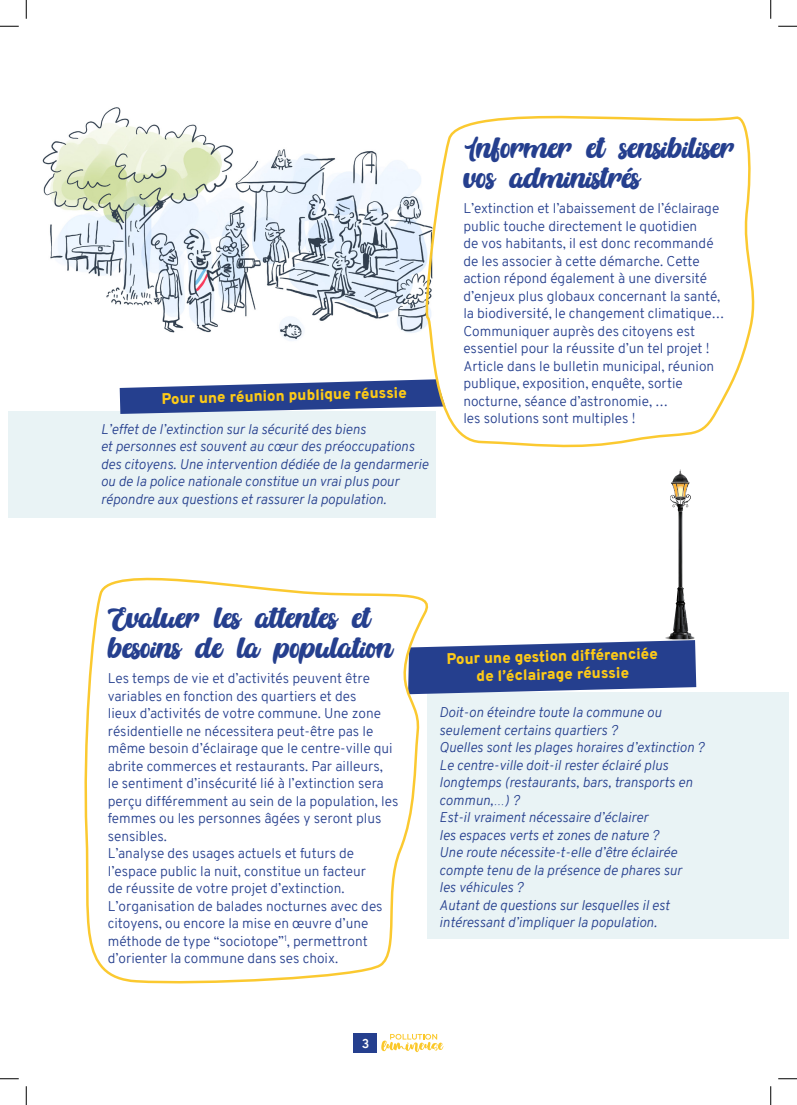
<style>
.page{position:relative;width:797px;height:1105px;background:#fff}
.page>*{position:absolute;margin:0;border:0;box-sizing:border-box;transform-origin:0 0}
.t1{font:30px/30px "Anhattan";color:#253f8e}
.t2{font:900 15px/18.1px "Overpass";color:#fdca17;text-align:center}
.t3{font:300 13.75px/17.5px "Overpass";color:#253f8e}
.t4{font:italic 300 13.75px/17.5px "Overpass";color:#253f8e}
.t5{font:700 12.5px "Overpass";color:#fff}
</style>
<div class="page">
<svg style="left:381px;top:1034px;width:62px;height:18px"></svg>
<div style="left:353px;top:1033px;width:24px;height:20px;background:#253f8e"></div>
<div style="left:427px;top:692px;width:361px;height:247px;background:#e9f3f5"></div>
<svg style="left:429px;top:640px;width:267px;height:54px;background:#40579c"></svg>
<svg style="left:84px;top:577px;width:345px;height:407px"></svg>
<img style="left:42px;top:107px;width:382px;height:234px">
<div style="left:9px;top:411px;width:427px;height:106px;background:#e9f3f5"></div>
<svg style="left:120px;top:379px;width:304px;height:35px"></svg>
<svg style="left:424px;top:115px;width:331px;height:333px"></svg>
<img style="left:672px;top:474px;width:16px;height:7px">
<svg style="left:671px;top:481px;width:18px;height:26px"></svg>
<svg style="left:674px;top:607px;width:11px;height:21px"></svg>
<img style="left:678px;top:511px;width:4px;height:76px">
<img style="left:670px;top:494px;width:20px;height:12px">
<svg style="left:0;top:25px;width:19px;height:2px"></svg>
<svg style="left:778px;top:25px;width:19px;height:2px"></svg>
<svg style="left:0;top:1078px;width:19px;height:1px"></svg>
<svg style="left:778px;top:1078px;width:19px;height:1px"></svg>
<svg style="left:25px;top:0;width:2px;height:19px"></svg>
<svg style="left:25px;top:1086px;width:2px;height:19px"></svg>
<svg style="left:770px;top:0;width:1px;height:19px"></svg>
<svg style="left:770px;top:1086px;width:1px;height:19px"></svg>
<p class="t2" style="left:161px;top:388px;width:247px;rotate:-1deg">Pour une réunion publique réussie</p>
<p class="t4" style="left:101px;top:420px;width:329px">L’effet de l’extinction sur la sécurité des biens<br>et personnes est souvent au cœur des préoccupations des citoyens. Une intervention dédiée de la gendarmerie ou de la police nationale constitue un vrai plus pour répondre aux questions et rassurer la population.</p>
<h1 class="t1" style="left:463px;top:133px;width:272px">Informer et sensibiliser vos administrés</h1>
<p class="t3" style="left:463px;top:200px;width:263px">L’extinction et l’abaissement de l’éclairage public touche directement le quotidien<br>de vos habitants, il est donc recommandé de les associer à cette démarche. Cette action répond également à une diversité d’enjeux plus globaux concernant la santé, la biodiversité, le changement climatique… Communiquer auprès des citoyens est essentiel pour la réussite d’un tel projet !<br>Article dans le bulletin municipal, réunion publique, exposition, enquête, sortie nocturne, séance d’astronomie, …<br>les solutions sont multiples !</p>
<h1 class="t1" style="left:108px;top:603px;width:288px">Evaluer les attentes et besoins de la population</h1>
<p class="t3" style="left:108px;top:670px;width:292px">Les temps de vie et d’activités peuvent être variables en fonction des quartiers et des<br>lieux d’activités de votre commune. Une zone résidentielle ne nécessitera peut-être pas le même besoin d’éclairage que le centre-ville qui abrite commerces et restaurants. Par ailleurs,<br>le sentiment d’insécurité lié à l’extinction sera perçu différemment au sein de la population, les femmes ou les personnes âgées y seront plus sensibles.<br>L’analyse des usages actuels et futurs de l’espace public la nuit, constitue un facteur<br>de réussite de votre projet d’extinction.<br>L’organisation de balades nocturnes avec des citoyens, ou encore la mise en œuvre d’une méthode de type “sociotope”<sup>1</sup>, permettront d’orienter la commune dans ses choix.</p>
<p class="t5" style="left:362px;top:1034px;width:9px">3</p>
<p class="t2" style="left:446px;top:649px;width:213px;rotate:-1deg">Pour une gestion différenciée de l’éclairage réussie</p>
<p class="t4" style="left:439px;top:704px;width:267px">Doit-on éteindre toute la commune ou seulement certains quartiers ?<br>Quelles sont les plages horaires d’extinction ?<br>Le centre-ville doit-il rester éclairé plus longtemps (restaurants, bars, transports en commun,…) ?<br>Est-il vraiment nécessaire d’éclairer<br>les espaces verts et zones de nature ?<br>Une route nécessite-t-elle d’être éclairée compte tenu de la présence de phares sur<br>les véhicules ?<br>Autant de questions sur lesquelles il est intéressant d’impliquer la population.</p>
</div>
